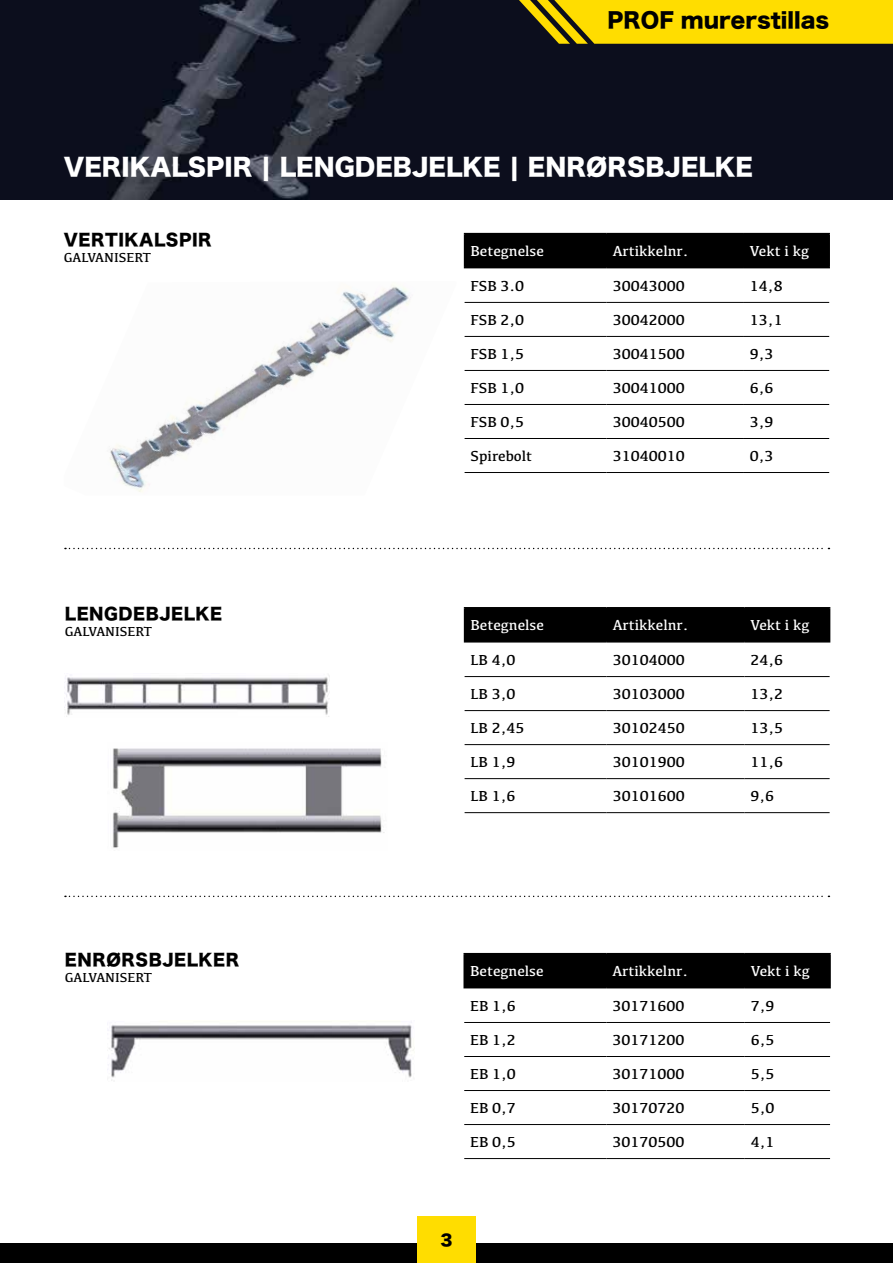
<style>
.page{position:relative;width:893px;height:1263px;background:#fff}
.page>*{position:absolute;margin:0;border:0;box-sizing:border-box;transform-origin:0 0}
.t1{font:24px "Hira Kaku Std N W8";color:#fff}
.t2{font:21px "Hira Kaku Std N W8";color:#000}
.t3{font:16.5px "Hira Kaku Std N W8";letter-spacing:.03em;color:#000}
.t4{font:15.45px "Hira Kaku Std N W8";color:#000}
.t5{font:15px "Kefa";color:#000}
.t6{font:15px "Kefa";color:#fff}
.t7{font:13.5px "Kefa";color:#000}
</style>
<div class="page">
<img style="left:110px;top:284px;width:301px;height:208px">
<img style="left:66px;top:676px;width:264px;height:41px">
<img style="left:113px;top:748px;width:272px;height:100px">
<img style="left:109px;top:1022px;width:306px;height:59px">
<svg style="left:65px;top:548px;width:764px;height:1px"></svg>
<svg style="left:65px;top:896px;width:764px;height:1px"></svg>
<img style="left:0;top:0;width:893px;height:200px">
<div style="left:0;top:1244px;width:893px;height:19px;background:#000"></div>
<div style="left:417px;top:1216px;width:59px;height:47px;background:#fd0"></div>
<svg style="left:519px;top:0;width:374px;height:44px;background:#e7c902"></svg>
<div style="left:465px;top:234px;width:363px;height:33px;background:#000"></div>
<hr style="left:464px;top:233px;width:143px;height:1px;background:#000">
<hr style="left:464px;top:234px;width:1px;height:33px;background:#000">
<hr style="left:607px;top:233px;width:137px;height:1px;background:#000">
<hr style="left:606px;top:234px;width:1px;height:33px;background:#000">
<hr style="left:744px;top:233px;width:86px;height:1px;background:#000">
<hr style="left:743px;top:234px;width:2px;height:33px;background:#000">
<hr style="left:828px;top:234px;width:2px;height:33px;background:#000">
<hr style="left:464px;top:267px;width:143px;height:1px;background:#000">
<hr style="left:607px;top:267px;width:137px;height:1px;background:#000">
<hr style="left:744px;top:267px;width:86px;height:1px;background:#000">
<hr style="left:465px;top:302px;width:142px;height:1px;background:#000">
<hr style="left:607px;top:302px;width:137px;height:1px;background:#000">
<hr style="left:744px;top:302px;width:85px;height:1px;background:#000">
<hr style="left:465px;top:336px;width:142px;height:1px;background:#000">
<hr style="left:607px;top:336px;width:137px;height:1px;background:#000">
<hr style="left:744px;top:336px;width:85px;height:1px;background:#000">
<hr style="left:465px;top:370px;width:142px;height:1px;background:#000">
<hr style="left:607px;top:370px;width:137px;height:1px;background:#000">
<hr style="left:744px;top:370px;width:85px;height:1px;background:#000">
<hr style="left:465px;top:404px;width:142px;height:1px;background:#000">
<hr style="left:607px;top:404px;width:137px;height:1px;background:#000">
<hr style="left:744px;top:404px;width:85px;height:1px;background:#000">
<hr style="left:465px;top:438px;width:142px;height:1px;background:#000">
<hr style="left:607px;top:438px;width:137px;height:1px;background:#000">
<hr style="left:744px;top:438px;width:85px;height:1px;background:#000">
<hr style="left:465px;top:472px;width:142px;height:1px;background:#000">
<hr style="left:607px;top:472px;width:137px;height:1px;background:#000">
<hr style="left:744px;top:472px;width:85px;height:1px;background:#000">
<div style="left:465px;top:608px;width:364px;height:33px;background:#000"></div>
<hr style="left:464px;top:607px;width:143px;height:1px;background:#000">
<hr style="left:464px;top:608px;width:1px;height:33px;background:#000">
<hr style="left:607px;top:607px;width:137px;height:1px;background:#000">
<hr style="left:606px;top:608px;width:1px;height:33px;background:#000">
<hr style="left:744px;top:607px;width:86px;height:1px;background:#000">
<hr style="left:744px;top:608px;width:1px;height:33px;background:#000">
<hr style="left:829px;top:608px;width:1px;height:33px;background:#000">
<hr style="left:464px;top:641px;width:143px;height:1px;background:#000">
<hr style="left:607px;top:641px;width:137px;height:1px;background:#000">
<hr style="left:744px;top:641px;width:86px;height:1px;background:#000">
<hr style="left:465px;top:676px;width:142px;height:1px;background:#000">
<hr style="left:607px;top:676px;width:137px;height:1px;background:#000">
<hr style="left:744px;top:676px;width:86px;height:1px;background:#000">
<hr style="left:465px;top:710px;width:142px;height:1px;background:#000">
<hr style="left:607px;top:710px;width:137px;height:1px;background:#000">
<hr style="left:744px;top:710px;width:86px;height:1px;background:#000">
<hr style="left:465px;top:744px;width:142px;height:1px;background:#000">
<hr style="left:607px;top:744px;width:137px;height:1px;background:#000">
<hr style="left:744px;top:744px;width:86px;height:1px;background:#000">
<hr style="left:465px;top:778px;width:142px;height:1px;background:#000">
<hr style="left:607px;top:778px;width:137px;height:1px;background:#000">
<hr style="left:744px;top:778px;width:86px;height:1px;background:#000">
<hr style="left:465px;top:812px;width:142px;height:1px;background:#000">
<hr style="left:607px;top:812px;width:137px;height:1px;background:#000">
<hr style="left:744px;top:812px;width:86px;height:1px;background:#000">
<div style="left:465px;top:954px;width:364px;height:33px;background:#000"></div>
<hr style="left:463px;top:953px;width:143px;height:1px;background:#000">
<hr style="left:463px;top:954px;width:2px;height:33px;background:#000">
<hr style="left:606px;top:953px;width:139px;height:1px;background:#000">
<hr style="left:606px;top:954px;width:1px;height:33px;background:#000">
<hr style="left:745px;top:953px;width:86px;height:1px;background:#000">
<hr style="left:744px;top:954px;width:1px;height:33px;background:#000">
<hr style="left:829px;top:954px;width:2px;height:33px;background:#000">
<hr style="left:463px;top:987px;width:143px;height:1px;background:#000">
<hr style="left:606px;top:987px;width:139px;height:1px;background:#000">
<hr style="left:745px;top:987px;width:86px;height:1px;background:#000">
<hr style="left:464px;top:1022px;width:142px;height:1px;background:#000">
<hr style="left:606px;top:1022px;width:139px;height:1px;background:#000">
<hr style="left:745px;top:1022px;width:85px;height:1px;background:#000">
<hr style="left:464px;top:1056px;width:142px;height:1px;background:#000">
<hr style="left:606px;top:1056px;width:139px;height:1px;background:#000">
<hr style="left:745px;top:1056px;width:85px;height:1px;background:#000">
<hr style="left:464px;top:1090px;width:142px;height:1px;background:#000">
<hr style="left:606px;top:1090px;width:139px;height:1px;background:#000">
<hr style="left:745px;top:1090px;width:85px;height:1px;background:#000">
<hr style="left:464px;top:1124px;width:142px;height:1px;background:#000">
<hr style="left:606px;top:1124px;width:139px;height:1px;background:#000">
<hr style="left:745px;top:1124px;width:85px;height:1px;background:#000">
<hr style="left:464px;top:1158px;width:142px;height:1px;background:#000">
<hr style="left:606px;top:1158px;width:139px;height:1px;background:#000">
<hr style="left:745px;top:1158px;width:85px;height:1px;background:#000">
<h2 class="t2" style="left:608px;top:9px;width:223px">PROF murerstillas</h2>
<h1 class="t1" style="left:64px;top:153px;width:691px">VERIKALSPIR | LENGDEBJELKE | ENRØRSBJELKE</h1>
<p class="t3" style="left:64px;top:231px;width:149px">VERTIKALSPIR</p>
<p class="t7" style="left:64px;top:250px;width:88px">GALVANISERT</p>
<p class="t3" style="left:65px;top:605px;width:159px">LENGDEBJELKE</p>
<p class="t7" style="left:65px;top:624px;width:88px">GALVANISERT</p>
<p class="t3" style="left:65px;top:951px;width:176px">ENRØRSBJELKER</p>
<p class="t7" style="left:65px;top:970px;width:88px">GALVANISERT</p>
<p class="t6" style="left:471px;top:242px;width:75px">Betegnelse</p>
<p class="t6" style="left:613px;top:242px;width:77px">Artikkelnr.</p>
<p class="t6" style="left:750px;top:242px;width:61px">Vekt i kg</p>
<p class="t5" style="left:471px;top:277px;width:55px">FSB 3.0</p>
<p class="t5" style="left:613px;top:277px;width:74px">30043000</p>
<p class="t5" style="left:750px;top:277px;width:34px">14,8</p>
<p class="t5" style="left:471px;top:311px;width:55px">FSB 2,0</p>
<p class="t5" style="left:613px;top:311px;width:74px">30042000</p>
<p class="t5" style="left:750px;top:311px;width:34px">13,1</p>
<p class="t5" style="left:471px;top:345px;width:55px">FSB 1,5</p>
<p class="t5" style="left:613px;top:345px;width:74px">30041500</p>
<p class="t5" style="left:750px;top:345px;width:25px">9,3</p>
<p class="t5" style="left:471px;top:379px;width:55px">FSB 1,0</p>
<p class="t5" style="left:613px;top:379px;width:74px">30041000</p>
<p class="t5" style="left:750px;top:379px;width:25px">6,6</p>
<p class="t5" style="left:471px;top:413px;width:55px">FSB 0,5</p>
<p class="t5" style="left:613px;top:413px;width:74px">30040500</p>
<p class="t5" style="left:750px;top:413px;width:25px">3,9</p>
<p class="t5" style="left:471px;top:447px;width:63px">Spirebolt</p>
<p class="t5" style="left:613px;top:447px;width:74px">31040010</p>
<p class="t5" style="left:750px;top:447px;width:25px">0,3</p>
<p class="t6" style="left:471px;top:616px;width:75px">Betegnelse</p>
<p class="t6" style="left:613px;top:616px;width:77px">Artikkelnr.</p>
<p class="t6" style="left:750px;top:616px;width:61px">Vekt i kg</p>
<p class="t5" style="left:471px;top:651px;width:46px">LB 4,0</p>
<p class="t5" style="left:613px;top:651px;width:74px">30104000</p>
<p class="t5" style="left:750px;top:651px;width:34px">24,6</p>
<p class="t5" style="left:471px;top:685px;width:46px">LB 3,0</p>
<p class="t5" style="left:613px;top:685px;width:74px">30103000</p>
<p class="t5" style="left:750px;top:685px;width:34px">13,2</p>
<p class="t5" style="left:471px;top:719px;width:55px">LB 2,45</p>
<p class="t5" style="left:613px;top:719px;width:74px">30102450</p>
<p class="t5" style="left:750px;top:719px;width:34px">13,5</p>
<p class="t5" style="left:471px;top:753px;width:46px">LB 1,9</p>
<p class="t5" style="left:613px;top:753px;width:74px">30101900</p>
<p class="t5" style="left:750px;top:753px;width:34px">11,6</p>
<p class="t5" style="left:471px;top:787px;width:46px">LB 1,6</p>
<p class="t5" style="left:613px;top:787px;width:74px">30101600</p>
<p class="t5" style="left:750px;top:787px;width:25px">9,6</p>
<p class="t6" style="left:470px;top:962px;width:75px">Betegnelse</p>
<p class="t6" style="left:612px;top:962px;width:77px">Artikkelnr.</p>
<p class="t6" style="left:751px;top:962px;width:61px">Vekt i kg</p>
<p class="t5" style="left:470px;top:997px;width:47px">EB 1,6</p>
<p class="t5" style="left:612px;top:997px;width:74px">30171600</p>
<p class="t5" style="left:751px;top:997px;width:25px">7,9</p>
<p class="t5" style="left:470px;top:1031px;width:47px">EB 1,2</p>
<p class="t5" style="left:612px;top:1031px;width:74px">30171200</p>
<p class="t5" style="left:751px;top:1031px;width:25px">6,5</p>
<p class="t5" style="left:470px;top:1065px;width:47px">EB 1,0</p>
<p class="t5" style="left:612px;top:1065px;width:74px">30171000</p>
<p class="t5" style="left:751px;top:1065px;width:25px">5,5</p>
<p class="t5" style="left:470px;top:1099px;width:47px">EB 0,7</p>
<p class="t5" style="left:612px;top:1099px;width:74px">30170720</p>
<p class="t5" style="left:751px;top:1099px;width:25px">5,0</p>
<p class="t5" style="left:470px;top:1133px;width:47px">EB 0,5</p>
<p class="t5" style="left:612px;top:1133px;width:74px">30170500</p>
<p class="t5" style="left:751px;top:1133px;width:25px">4,1</p>
<p class="t4" style="left:440px;top:1232px;width:13px">3</p>
</div>
